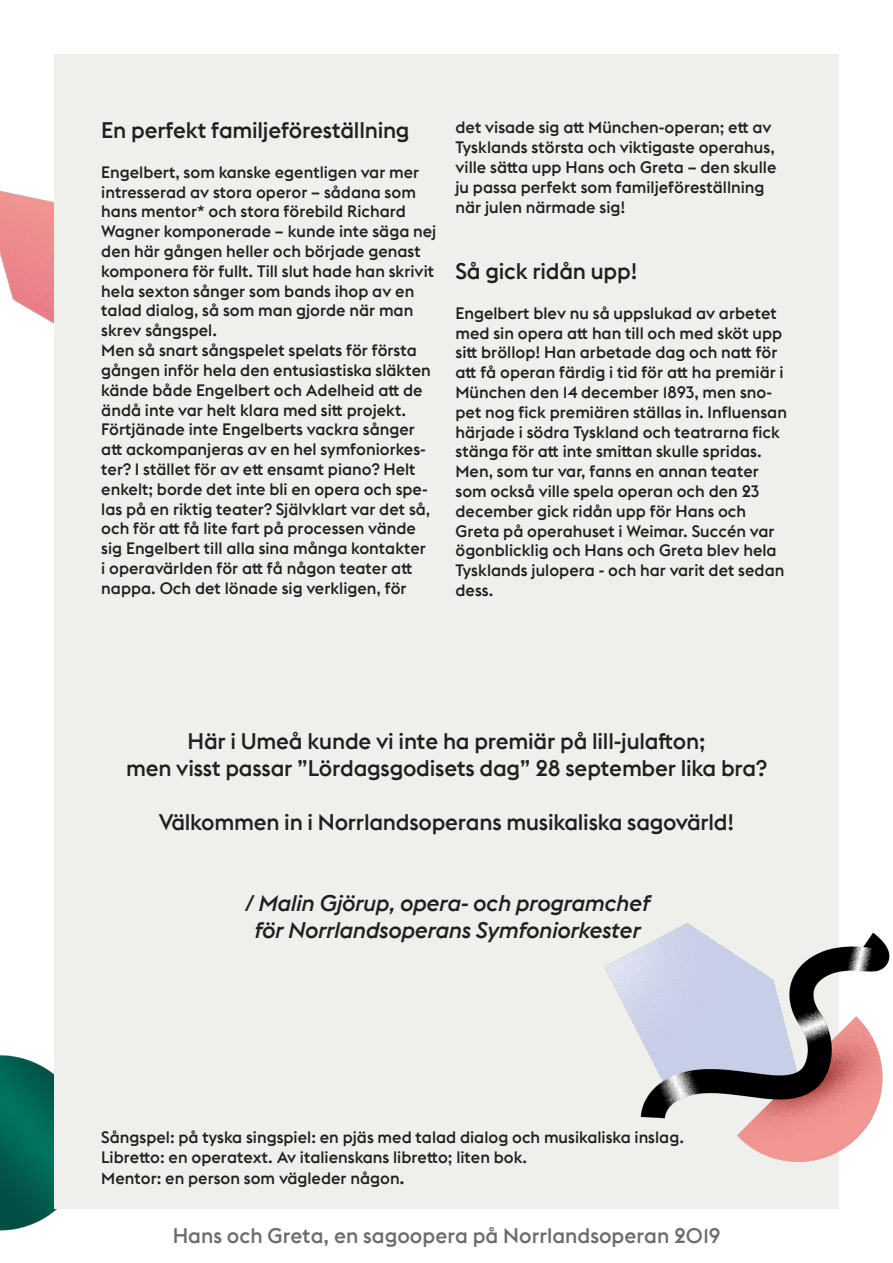
<style>
.page{position:relative;width:893px;height:1263px;background:#fff}
.page>*{position:absolute;margin:0;border:0;box-sizing:border-box;transform-origin:0 0}
.t1{font:500 22.5px/27px "Euclid Flex";letter-spacing:-.01em;color:#231f20;text-align:center}
.t2{font:italic 500 22.5px/27px "Euclid Flex";letter-spacing:-.01em;color:#231f20;text-align:center}
.t3{font:500 21px "Euclid Flex";color:#6c6d70}
.t4{font:500 16.5px/19.8px "Euclid Flex";color:#231f20}
.s1{font-size:18px}
</style>
<div class="page">
<img style="left:0;top:1055px;width:57px;height:176px">
<img style="left:0;top:190px;width:54px;height:134px">
<div style="left:54px;top:54px;width:785px;height:1155px;background:#eff0ec"></div>
<img style="left:605px;top:923px;width:285px;height:239px">
<h1 class="t1" style="left:101px;top:117px;width:310px">En perfekt familjeföreställning</h1>
<p class="t4" style="left:101px;top:162px;width:337px">Engelbert, som kanske egentligen var mer intresserad av stora operor – sådana som hans mentor* och stora förebild Richard Wagner komponerade – kunde inte säga nej den här gången heller och började genast komponera för fullt. Till slut hade han skrivit hela sexton sånger som bands ihop av en talad dialog, så som man gjorde när man skrev sångspel.<br>Men så snart sångspelet spelats för första gången inför hela den entusiastiska släkten kände både Engelbert och Adelheid att de ändå inte var helt klara med sitt projekt.<br>Förtjänade inte Engelberts vackra sånger att ackompanjeras av en hel symfoniorkes&shy;ter? I stället för av ett ensamt piano? Helt enkelt; borde det inte bli en opera och spe&shy;las på en riktig teater? Självklart var det så, och för att få lite fart på processen vände sig Engelbert till alla sina många kontakter<br>i operavärlden för att få någon teater att nappa. Och det lönade sig verkligen, för</p>
<p class="t4" style="left:455px;top:118px;width:322px">det visade sig att München-operan; ett av Tysklands största och viktigaste operahus, ville sätta upp Hans och Greta – den skulle ju passa perfekt som familjeföreställning när julen närmade sig!</p>
<h1 class="t1" style="left:455px;top:258px;width:183px">Så gick ridån upp!</h1>
<p class="t4" style="left:455px;top:303px;width:333px">Engelbert blev nu så uppslukad av arbetet med sin opera att han till och med sköt upp sitt bröllop! Han arbetade dag och natt för att få operan färdig i tid för att ha premiär i München den 14 december 1893, men sno&shy;pet nog fick premiären ställas in. Influensan härjade i södra Tyskland och teatrarna fick stänga för att inte smittan skulle spridas.<br>Men, som tur var, fanns en annan teater som också ville spela operan och den 23 december gick ridån upp för Hans och Greta på operahuset i Weimar. Succén var ögonblicklig och Hans och Greta blev hela Tysklands julopera - och har varit det sedan dess.</p>
<h1 class="t1" style="left:126px;top:727px;width:642px">Här i Umeå kunde vi inte ha premiär på lill-julafton;<br>men visst passar ”Lördagsgodisets dag” 28 september lika bra?</h1>
<h1 class="t1" style="left:159px;top:808px;width:577px">Välkommen in i Norrlandsoperans musikaliska sagovärld!</h1>
<h1 class="t2" style="left:244px;top:889px;width:407px">/ Malin Gjörup, opera- och programchef för Norrlandsoperans Symfoniorkester</h1>
<p class="t4" style="left:101px;top:1127px;width:584px">Sångspel: på tyska singspiel: en pjäs med talad dialog och musikaliska inslag.<br>Libretto: en operatext. Av italienskans libretto; liten bok.</p>
<p class="t4" style="left:101px;top:1168px;width:305px">Mentor: en person som vägleder någon<span class="s1">.</span></p>
<p class="t3" style="left:173px;top:1222px;width:549px">Hans och Greta, en sagoopera på Norrlandsoperan 2019</p>
</div>
